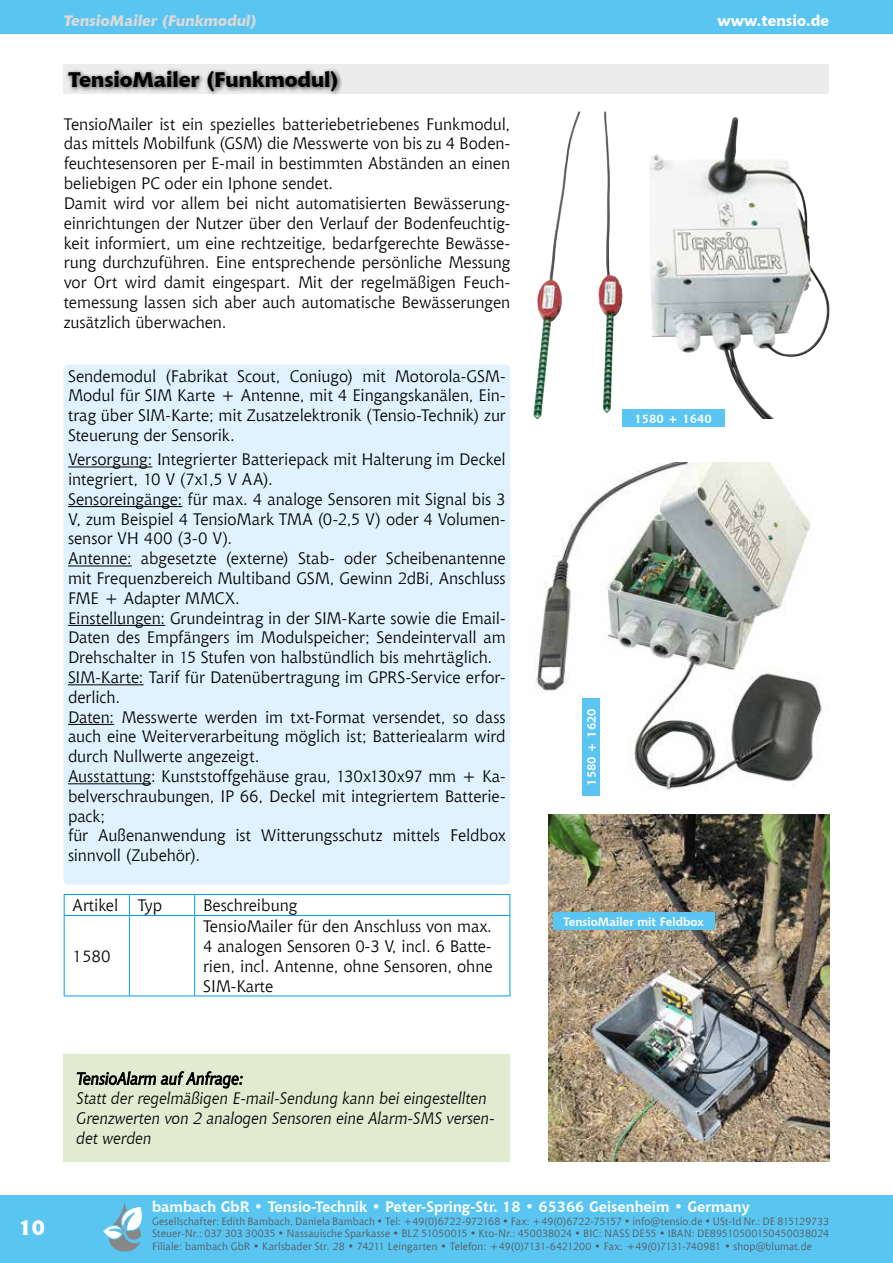
<style>
.page{position:relative;width:893px;height:1263px;background:#fff}
.page>*{position:absolute;margin:0;border:0;box-sizing:border-box;transform-origin:0 0}
.t1{font:800 21px "Chianti BT";color:#000}
.t2{font:800 21px "Chianti BT";color:#fff}
.t3{font:16.5px/19.8px "Chianti BT";letter-spacing:-.005em;color:#000}
.t4{font:italic 16.5px/19.8px "Chianti BT";color:#000}
.t5{font:700 15px "Chianti BT";color:#fff}
.t6{font:italic 800 15px "Chianti BT";color:#dadada}
.t7{font:800 15px "Chianti BT";color:#fff}
.t8{font:700 12px "Chianti BT";color:#fff}
.t9{font:10.5px/12.6px "Chianti BT";color:#565656;text-align:justify}
</style>
<div class="page">
<div style="left:0;top:0;width:893px;height:34px;background:#5bc5f2"></div>
<div style="left:0;top:1195px;width:893px;height:68px;background:#5bc5f2"></div>
<svg style="left:103px;top:1202px;width:39px;height:49px"></svg>
<div style="left:64px;top:64px;width:765px;height:30px;background:#ececed"></div>
<div style="left:65px;top:67px;width:279px;height:30px;background:#000;opacity:.75"></div>
<div style="left:66px;top:367px;width:442px;height:515px;background:#dff2fd;border-radius:2px"></div>
<hr style="left:68px;top:467px;width:84px;height:1px;background:#000">
<hr style="left:68px;top:506px;width:114px;height:1px;background:#000">
<hr style="left:68px;top:566px;width:64px;height:1px;background:#000">
<hr style="left:68px;top:625px;width:97px;height:1px;background:#000">
<hr style="left:68px;top:684px;width:76px;height:1px;background:#000">
<hr style="left:68px;top:724px;width:46px;height:1px;background:#000">
<hr style="left:68px;top:783px;width:83px;height:1px;background:#000">
<div style="left:64px;top:365px;width:446px;height:519px;border:4px solid #dff2fd;border-radius:2px"></div>
<svg style="left:129px;top:895px;width:1px;height:20px"></svg>
<svg style="left:194px;top:895px;width:1px;height:20px"></svg>
<hr style="left:64px;top:915px;width:65px;height:1px;background:#009ee3">
<hr style="left:129px;top:915px;width:66px;height:1px;background:#009ee3">
<hr style="left:129px;top:916px;width:1px;height:79px;background:#009ee3">
<hr style="left:195px;top:915px;width:315px;height:1px;background:#009ee3">
<hr style="left:194px;top:916px;width:1px;height:79px;background:#009ee3">
<hr style="left:64px;top:894px;width:65px;height:1px;background:#009ee3">
<svg style="left:64px;top:895px;width:1px;height:20px"></svg>
<hr style="left:129px;top:894px;width:66px;height:1px;background:#009ee3">
<hr style="left:195px;top:894px;width:315px;height:1px;background:#009ee3">
<svg style="left:509px;top:895px;width:1px;height:20px"></svg>
<hr style="left:64px;top:916px;width:1px;height:79px;background:#009ee3">
<hr style="left:509px;top:916px;width:1px;height:79px;background:#009ee3">
<hr style="left:64px;top:995px;width:65px;height:1px;background:#009ee3">
<hr style="left:129px;top:995px;width:66px;height:1px;background:#009ee3">
<hr style="left:195px;top:995px;width:315px;height:1px;background:#009ee3">
<div style="left:64px;top:1054px;width:446px;height:108px;background:#dfeccf"></div>
<svg style="left:76px;top:1071px;width:167px;height:18px"></svg>
<img style="left:533px;top:112px;width:215px;height:307px">
<div style="left:622px;top:409px;width:102px;height:18px;background:#5bc5f2"></div>
<img style="left:535px;top:462px;width:287px;height:334px">
<img style="left:548px;top:814px;width:281px;height:348px">
<div style="left:583px;top:698px;width:17px;height:98px;background:#5bc5f2"></div>
<div style="left:553px;top:912px;width:161px;height:18px;background:#5bc5f2"></div>
<p class="t6" style="left:64px;top:11px;width:195px">TensioMailer (Funkmodul)</p>
<p class="t1" style="left:68px;top:67px;width:272px">TensioMailer (Funkmodul)</p>
<p class="t3" style="left:64px;top:114px;width:448px">TensioMailer ist ein spezielles batteriebetriebenes Funkmodul, das mittels Mobilfunk (GSM) die Messwerte von bis zu 4 Boden&shy;feuchtesensoren per E-mail in bestimmten Abständen an einen beliebigen PC oder ein Iphone sendet.<br>Damit wird vor allem bei nicht automatisierten Bewässerung&shy;einrichtungen der Nutzer über den Verlauf der Bodenfeuchtig&shy;keit informiert, um eine rechtzeitige, bedarfgerechte Bewässe&shy;rung durchzuführen. Eine entsprechende persönliche Messung vor Ort wird damit eingespart. Mit der regelmäßigen Feuch&shy;temessung lassen sich aber auch automatische Bewässerungen zusätzlich überwachen.</p>
<p class="t3" style="left:68px;top:366px;width:439px;text-align:justify">Sendemodul (Fabrikat Scout, Coniugo) mit Motorola-GSM-Modul für SIM Karte + Antenne, mit 4 Eingangskanälen, Ein&shy;trag über SIM-Karte; mit Zusatzelektronik (Tensio-Technik) zur Steuerung der Sensorik.</p>
<p class="t3" style="left:68px;top:449px;width:439px">Versorgung: Integrierter Batteriepack mit Halterung im Deckel integriert, 10 V (7x1,5 V AA).<br>Sensoreingänge: für max. 4 analoge Sensoren mit Signal bis 3<br>V, zum Beispiel 4 TensioMark TMA (0-2,5 V) oder 4 Volumen&shy;sensor VH 400 (3-0 V).<br>Antenne: abgesetzte (externe) Stab- oder Scheibenantenne mit Frequenzbereich Multiband GSM, Gewinn 2dBi, Anschluss FME + Adapter MMCX.<br>Einstellungen: Grundeintrag in der SIM-Karte sowie die Email-Daten des Empfängers im Modulspeicher; Sendeintervall am Drehschalter in 15 Stufen von halbstündlich bis mehrtäglich.<br>SIM-Karte: Tarif für Datenübertragung im GPRS-Service erfor&shy;derlich.<br>Daten: Messwerte werden im txt-Format versendet, so dass auch eine Weiterverarbeitung möglich ist; Batteriealarm wird durch Nullwerte angezeigt.<br>Ausstattung: Kunststoffgehäuse grau, 130x130x97 mm + Ka&shy;belverschraubungen, IP 66, Deckel mit integriertem Batterie&shy;pack;<br>für Außenanwendung ist Witterungsschutz mittels Feldbox sinnvoll (Zubehör).</p>
<p class="t3" style="left:73px;top:895px;width:91px">Artikel Typ</p>
<p class="t3" style="left:203px;top:895px;width:96px">Beschreibung</p>
<p class="t3" style="left:73px;top:946px;width:39px">1580</p>
<p class="t3" style="left:203px;top:916px;width:291px;text-align:justify">TensioMailer für den Anschluss von max.<br>4 analogen Sensoren 0-3 V, incl. 6 Batte&shy;rien, incl. Antenne, ohne Sensoren, ohne SIM-Karte</p>
<p class="t7" style="left:718px;top:11px;width:113px">www.tensio.de</p>
<p class="t8" style="left:635px;top:411px;width:79px">1580 + 1640</p>
<p class="t8" style="left:584px;top:785px;width:79px;rotate:-90deg">1580 + 1620</p>
<p class="t8" style="left:563px;top:914px;width:142px">TensioMailer mit Feldbox</p>
<p class="t2" style="left:19px;top:1215px;width:28px">10</p>
<p class="t4" style="left:77px;top:1068px;width:420px">TensioAlarm auf Anfrage:<br>Statt der regelmäßigen E-mail-Sendung kann bei eingestellten Grenzwerten von 2 analogen Sensoren eine Alarm-SMS versen&shy;det werden</p>
<p class="t5" style="left:152px;top:1198px;width:599px">bambach GbR • Tensio-Technik • Peter-Spring-Str. 18 • 65366 Geisenheim • Germany</p>
<p class="t9" style="left:152px;top:1215px;width:679px">Gesellschafter: Edith Bambach, Daniela Bambach • Tel: +49(0)6722-972168 • Fax: +49(0)6722-75157 • info@tensio.de • USt-Id Nr.: DE 815129733<br>Steuer-Nr.: 037 303 30035 • Nassauische Sparkasse • BLZ 51050015 • Kto-Nr.: 450038024 • BIC: NASS DE55 • IBAN: DE89510500150450038024<br>Filiale: bambach GbR • Karlsbader Str. 28 • 74211 Leingarten • Telefon: +49(0)7131-6421200 • Fax: +49(0)7131-740981 • shop@blumat.de</p>
</div>
